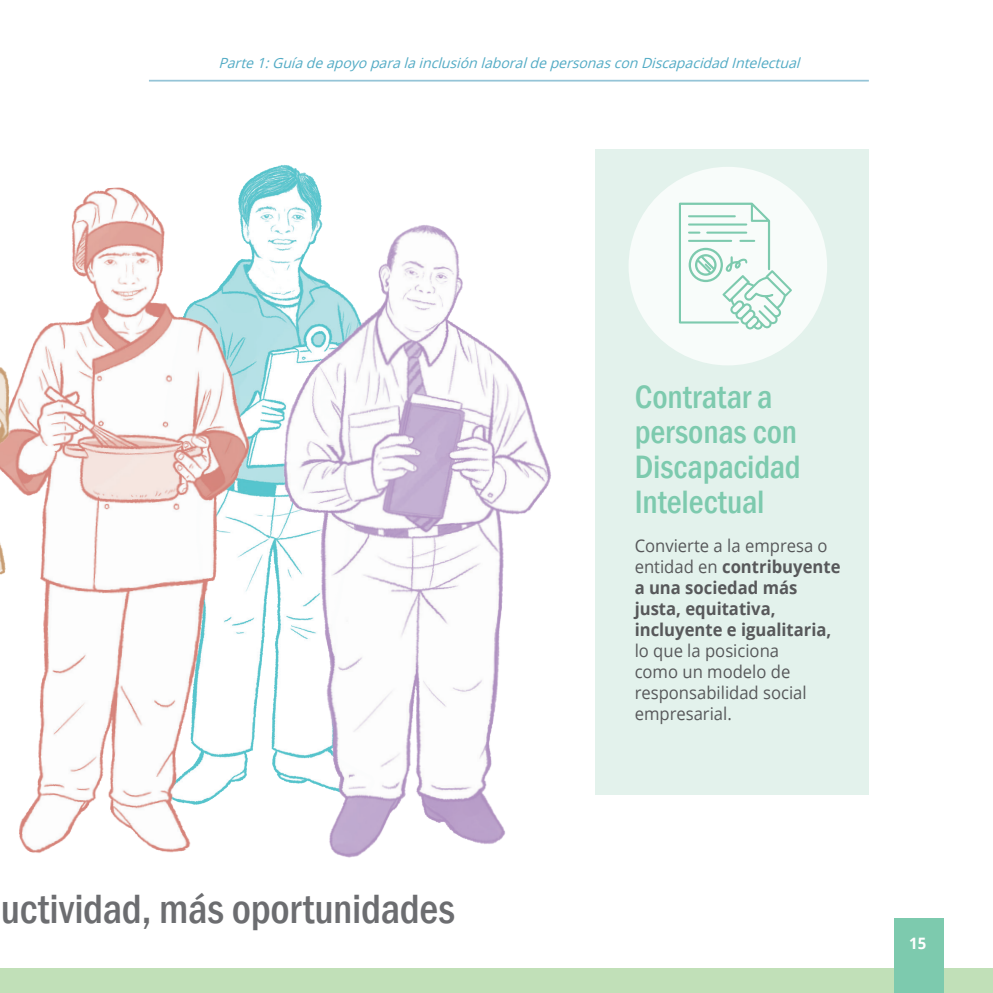
<style>
.page{position:relative;width:993px;height:993px;background:#fff}
.page>*{position:absolute;margin:0;border:0;box-sizing:border-box;transform-origin:0 0}
.t1{font:500 condensed 42px "Franklin Gothic";letter-spacing:-.01em;color:#6c6d70}
.TIT_002{font:500 condensed 33.25px/35px "Franklin Gothic";color:#7dcaae}
.TXT_00_IZQ{font:17.5px/21px "Open Sans";color:#57585a;scale:.95 1}
.t2{font:700 15.75px "Open Sans";color:#fff;scale:.95 1}
.t3{font:italic 14px "Open Sans";color:#52abc5}
.s1{font-weight:700}
</style>
<div class="page">
<img style="left:311px;top:185px;width:240px;height:673px">
<img style="left:40px;top:180px;width:271px;height:673px">
<img style="left:0;top:332px;width:40px;height:521px">
<hr style="left:149px;top:80px;width:719px;height:1px;background:#95c4d7">
<div style="left:0;top:967px;width:992px;height:25px;background:#c1e0b8"></div>
<div style="left:893px;top:918px;width:50px;height:74px;background:#7dcaae"></div>
<div style="left:595px;top:149px;width:273px;height:645px;background:#e3f2ec"></div>
<div style="left:628px;top:167px;width:198px;height:198px;background:#f8fcfa;border-radius:50%"></div>
<svg style="left:678px;top:202px;width:113px;height:128px"></svg>
<p class="t3" style="left:218px;top:54px;width:587px">Parte1:GuíadeapoyoparalainclusiónlaboraldepersonasconDiscapacidadIntelectual</p>
<h1 class="t1" style="left:1px;top:881px;width:455px">uctividad, más oportunidades</h1>
<p class="TIT_002" style="left:634px;top:379px;width:168px">Contratar a personas con<br>Discapacidad<br>Intelectual</p>
<p class="TXT_00_IZQ" style="left:634px;top:534px;width:218px">Convierte a la empresa o entidad en <span class="s1">contribuyente a una sociedad más justa, equitativa, incluyente e igualitaria, </span>lo que la posiciona<br>como un modelo de responsabilidad social empresarial.</p>
<p class="t2" style="left:909px;top:932px;width:19px">15</p>
</div>
